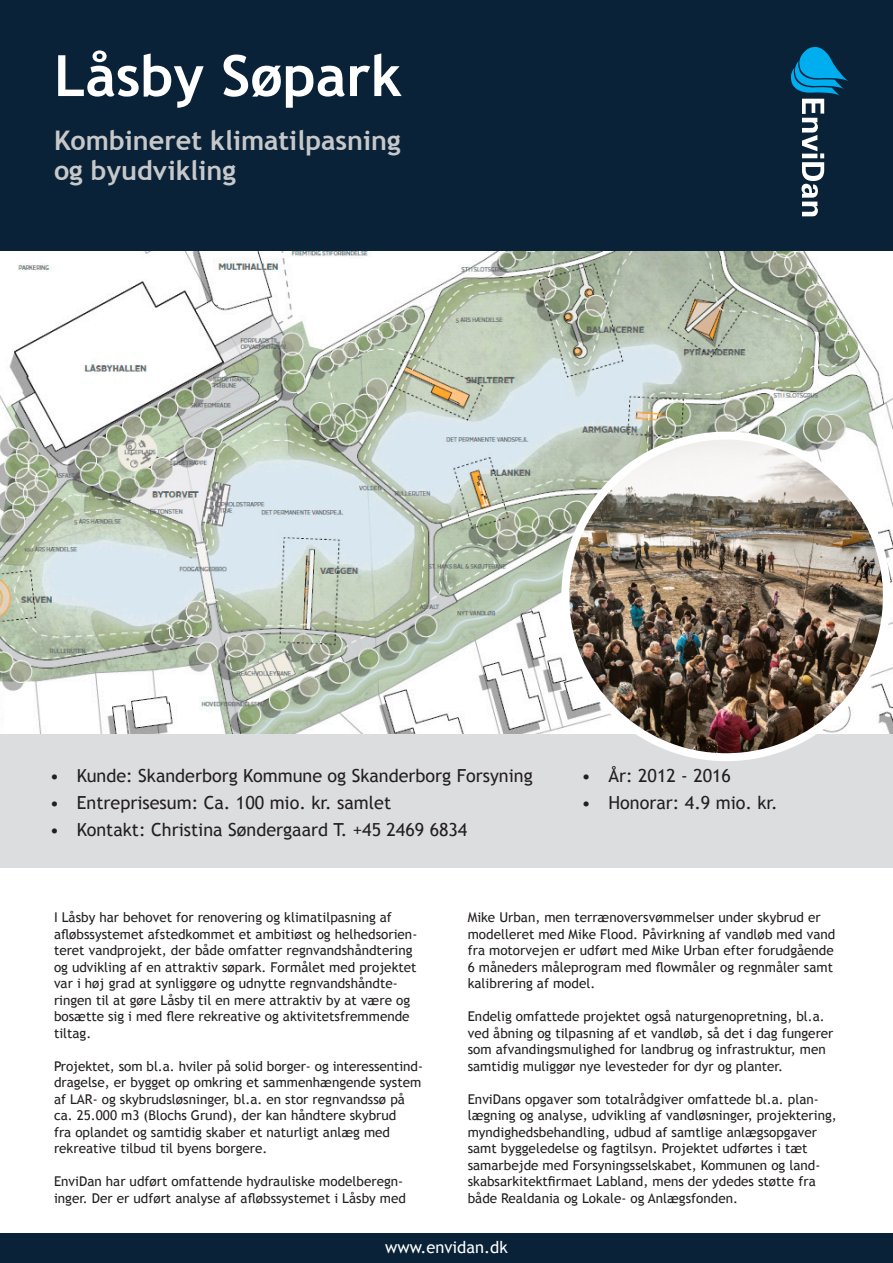
<style>
.page{position:relative;width:893px;height:1263px;background:#fff}
.page>*{position:absolute;margin:0;border:0;box-sizing:border-box;transform-origin:0 0}
.t1{font:700 57px "Trebuchet MS";color:#fff}
.t2{font:700 27px "Trebuchet MS";color:#c7c8ca}
.t3{font:18px "Trebuchet MS";color:#231f20}
.t4{font:16.5px "Trebuchet MS";color:#fff}
.beød{font:13.5px/16.5px "Trebuchet MS";color:#231f20}
</style>
<div class="page">
<div style="left:0;top:0;width:893px;height:522px;background:#092237"></div>
<div style="left:0;top:1233px;width:893px;height:30px;background:#092237"></div>
<svg style="left:791px;top:47px;width:57px;height:169px"></svg>
<img style="left:0;top:252px;width:893px;height:482px">
<div style="left:0;top:734px;width:893px;height:133px;background:#dcdddf"></div>
<div style="left:561px;top:432px;width:330px;height:329px;background:#fff;border-radius:50%"></div>
<img style="left:569px;top:440px;width:314px;height:313px;border-radius:157px">
<p class="t1" style="left:54px;top:40px;width:349px">Låsby Søpark</p>
<p class="t2" style="left:54px;top:123px;width:348px">Kombineret klimatilpasning</p>
<p class="t2" style="left:54px;top:153px;width:184px">og byudvikling</p>
<p class="t3" style="left:50px;top:764px;width:484px">• Kunde: Skanderborg Kommune og Skanderborg Forsyning</p>
<p class="t3" style="left:50px;top:791px;width:343px">• Entreprisesum: Ca. 100 mio. kr. samlet</p>
<p class="t3" style="left:50px;top:818px;width:419px">• Kontakt: Christina Søndergaard T. +45 2469 6834</p>
<p class="t3" style="left:581px;top:764px;width:151px">• År: 2012 - 2016</p>
<p class="t3" style="left:581px;top:791px;width:198px">• Honorar: 4.9 mio. kr.</p>
<p class="beød" style="left:54px;top:909px;width:365px">I Låsby har behovet for renovering og klimatilpasning af afløbssystemet afstedkommet et ambitiøst og helhedsorien&shy;teret vandprojekt, der både omfatter regnvandshåndtering og udvikling af en attraktiv søpark. Formålet med projektet var i høj grad at synliggøre og udnytte regnvandshåndte&shy;ringen til at gøre Låsby til en mere attraktiv by at være og bosætte sig i med flere rekreative og aktivitetsfremmende tiltag.</p>
<p class="beød" style="left:54px;top:1057px;width:370px">Projektet, som bl.a. hviler på solid borger- og interessentind&shy;dragelse, er bygget op omkring et sammenhængende system af LAR- og skybrudsløsninger, bl.a. en stor regnvandssø på ca. 25.000 m3 (Blochs Grund), der kan håndtere skybrud<br>fra oplandet og samtidig skaber et naturligt anlæg med rekreative tilbud til byens borgere.</p>
<p class="beød" style="left:54px;top:1173px;width:354px">EnviDan har udført omfattende hydrauliske modelberegn&shy;inger. Der er udført analyse af afløbssystemet i Låsby med</p>
<p class="beød" style="left:468px;top:909px;width:369px">Mike Urban, men terrænoversvømmelser under skybrud er modelleret med Mike Flood. Påvirkning af vandløb med vand fra motorvejen er udført med Mike Urban efter forudgående 6 måneders måleprogram med flowmåler og regnmåler samt kalibrering af model.</p>
<p class="beød" style="left:468px;top:1008px;width:367px">Endelig omfattede projektet også naturgenopretning, bl.a. ved åbning og tilpasning af et vandløb, så det i dag fungerer som afvandingsmulighed for landbrug og infrastruktur, men samtidig muliggør nye levesteder for dyr og planter.</p>
<p class="beød" style="left:468px;top:1090px;width:371px">EnviDans opgaver som totalrådgiver omfattede bl.a. plan&shy;lægning og analyse, udvikling af vandløsninger, projektering, myndighedsbehandling, udbud af samtlige anlægsopgaver samt byggeledelse og fagtilsyn. Projektet udførtes i tæt samarbejde med Forsyningsselskabet, Kommunen og land&shy;skabsarkitektfirmaet Labland, mens der ydedes støtte fra både Realdania og Lokale- og Anlægsfonden.</p>
<p class="t4" style="left:385px;top:1237px;width:124px">www.envidan.dk</p>
</div>
